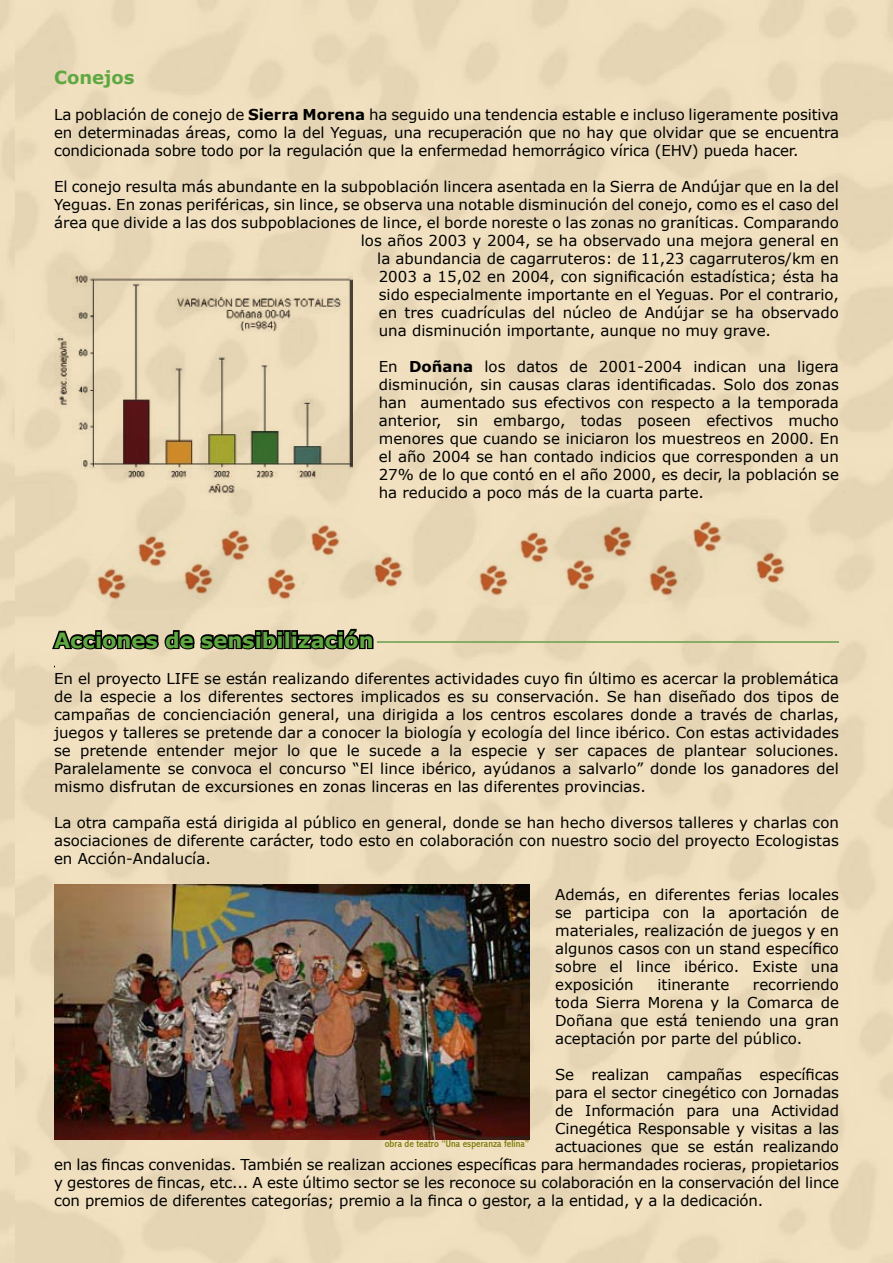
<style>
.page{position:relative;width:893px;height:1263px;background:#fff}
.page>*{position:absolute;margin:0;border:0;box-sizing:border-box;transform-origin:0 0}
.Título_1{font:700 21px "Verdana";color:#5fa841}
.t1{font:700 18px "Verdana";color:#5fa841}
.Body_Text_2{font:15px/18px "Verdana";color:#000;text-align:justify}
.t2{font:condensed 10.5px "Abadi";color:#7a7908}
.s1{font-weight:700}
</style>
<div class="page">
<img style="left:0;top:0;width:893px;height:1263px">
<img style="left:54px;top:271px;width:298px;height:227px">
<img style="left:54px;top:885px;width:476px;height:255px">
<img style="left:84px;top:508px;width:327px;height:102px">
<img style="left:466px;top:504px;width:327px;height:102px">
<hr style="left:377px;top:641px;width:462px;height:2px;background:#88be66">
<svg style="left:50px;top:627px;width:229px;height:25px;background:#776f5e"></svg>
<div style="left:277px;top:634px;width:7px;height:15px;border:3px solid #000"></div>
<div style="left:277px;top:630px;width:7px;height:6px;border:3px solid #000"></div>
<div style="left:284px;top:630px;width:7px;height:19px;border:3px solid #000"></div>
<div style="left:291px;top:634px;width:7px;height:15px;border:3px solid #000"></div>
<div style="left:291px;top:630px;width:7px;height:6px;border:3px solid #000"></div>
<svg style="left:296px;top:626px;width:79px;height:26px;background:#726a5a"></svg>
<p class="t1" style="left:54px;top:66px;width:82px">Conejos</p>
<p class="Body_Text_2" style="left:54px;top:105px;width:787px">La población de conejo de <span class="s1">Sierra Morena</span> ha seguido una tendencia estable e incluso ligeramente positiva en determinadas áreas, como la del Yeguas, una recuperación que no hay que olvidar que se encuentra condicionada sobre todo por la regulación que la enfermedad hemorrágico vírica (EHV) pueda hacer.</p>
<p class="Body_Text_2" style="left:54px;top:177px;width:786px">El conejo resulta más abundante en la subpoblación lincera asentada en la Sierra de Andújar que en la del</p>
<p class="Body_Text_2" style="left:54px;top:195px;width:786px">Yeguas. En zonas periféricas, sin lince, se observa una notable disminución del conejo, como es el caso del</p>
<p class="Body_Text_2" style="left:54px;top:213px;width:786px">área que divide a las dos subpoblaciones de lince, el borde noreste o las zonas no graníticas. Comparando</p>
<p class="Body_Text_2" style="left:361px;top:231px;width:480px">los años 2003 y 2004, se ha observado una mejora general en</p>
<p class="Body_Text_2" style="left:377px;top:249px;width:463px">la abundancia de cagarruteros: de 11,23 cagarruteros/km en</p>
<p class="Body_Text_2" style="left:379px;top:267px;width:462px">2003 a 15,02 en 2004, con significación estadística; ésta ha</p>
<p class="Body_Text_2" style="left:379px;top:285px;width:462px">sido especialmente importante en el Yeguas. Por el contrario,</p>
<p class="Body_Text_2" style="left:379px;top:303px;width:462px">en tres cuadrículas del núcleo de Andújar se ha observado</p>
<p class="Body_Text_2" style="left:379px;top:321px;width:394px">una disminución importante, aunque no muy grave.</p>
<p class="Body_Text_2" style="left:379px;top:357px;width:462px">En <span class="s1">Doñana</span> los datos de 2001-2004 indican una ligera disminución, sin causas claras identificadas. Solo dos zonas han aumentado sus efectivos con respecto a la temporada anterior, sin embargo, todas poseen efectivos mucho menores que cuando se iniciaron los muestreos en 2000. En el año 2004 se han contado indicios que corresponden a un 27% de lo que contó en el año 2000, es decir, la población se ha reducido a poco más de la cuarta parte.</p>
<p class="Título_1" style="left:54px;top:626px;width:321px">Acciones de sensibilización</p>
<p class="Body_Text_2" style="left:54px;top:669px;width:786px">En el proyecto LIFE se están realizando diferentes actividades cuyo fin último es acercar la problemática de la especie a los diferentes sectores implicados es su conservación. Se han diseñado dos tipos de campañas de concienciación general, una dirigida a los centros escolares donde a través de charlas, juegos y talleres se pretende dar a conocer la biología y ecología del lince ibérico. Con estas actividades se pretende entender mejor lo que le sucede a la especie y ser capaces de plantear soluciones.<br>Paralelamente se convoca el concurso “El lince ibérico, ayúdanos a salvarlo” donde los ganadores del mismo disfrutan de excursiones en zonas linceras en las diferentes provincias.</p>
<p class="Body_Text_2" style="left:54px;top:813px;width:786px">La otra campaña está dirigida al público en general, donde se han hecho diversos talleres y charlas con asociaciones de diferente carácter, todo esto en colaboración con nuestro socio del proyecto Ecologistas en Acción-Andalucía.</p>
<p class="Body_Text_2" style="left:555px;top:885px;width:285px">Además, en diferentes ferias locales se participa con la aportación de materiales, realización de juegos y en algunos casos con un stand específico sobre el lince ibérico. Existe una exposición</p>
<p class="Body_Text_2" style="left:555px;top:975px;width:285px;text-indent:198px">recorriendo toda Sierra Morena y la Comarca de Doñana que está teniendo una gran aceptación por parte del público.</p>
<p class="Body_Text_2" style="left:555px;top:1065px;width:285px">Se realizan campañas específicas</p>
<p class="Body_Text_2" style="left:555px;top:1083px;width:285px">para el sector cinegético con Jornadas</p>
<p class="Body_Text_2" style="left:555px;top:1101px;width:285px">de Información para una Actividad</p>
<p class="Body_Text_2" style="left:555px;top:1119px;width:285px">Cinegética Responsable y visitas a las</p>
<p class="Body_Text_2" style="left:555px;top:1137px;width:285px">actuaciones que se están realizando</p>
<p class="Body_Text_2" style="left:54px;top:1155px;width:787px">en las fincas convenidas. También se realizan acciones específicas para hermandades rocieras, propietarios</p>
<p class="Body_Text_2" style="left:54px;top:1173px;width:786px">y gestores de fincas, etc... A este último sector se les reconoce su colaboración en la conservación del lince</p>
<p class="Body_Text_2" style="left:54px;top:1191px;width:711px">con premios de diferentes categorías; premio a la finca o gestor, a la entidad, y a la dedicación.</p>
<p class="Body_Text_2" style="left:657px;top:975px;width:74px">itinerante</p>
<p class="t2" style="left:385px;top:1138px;width:146px">obra de teatro “Una esperanza felina”</p>
</div>
